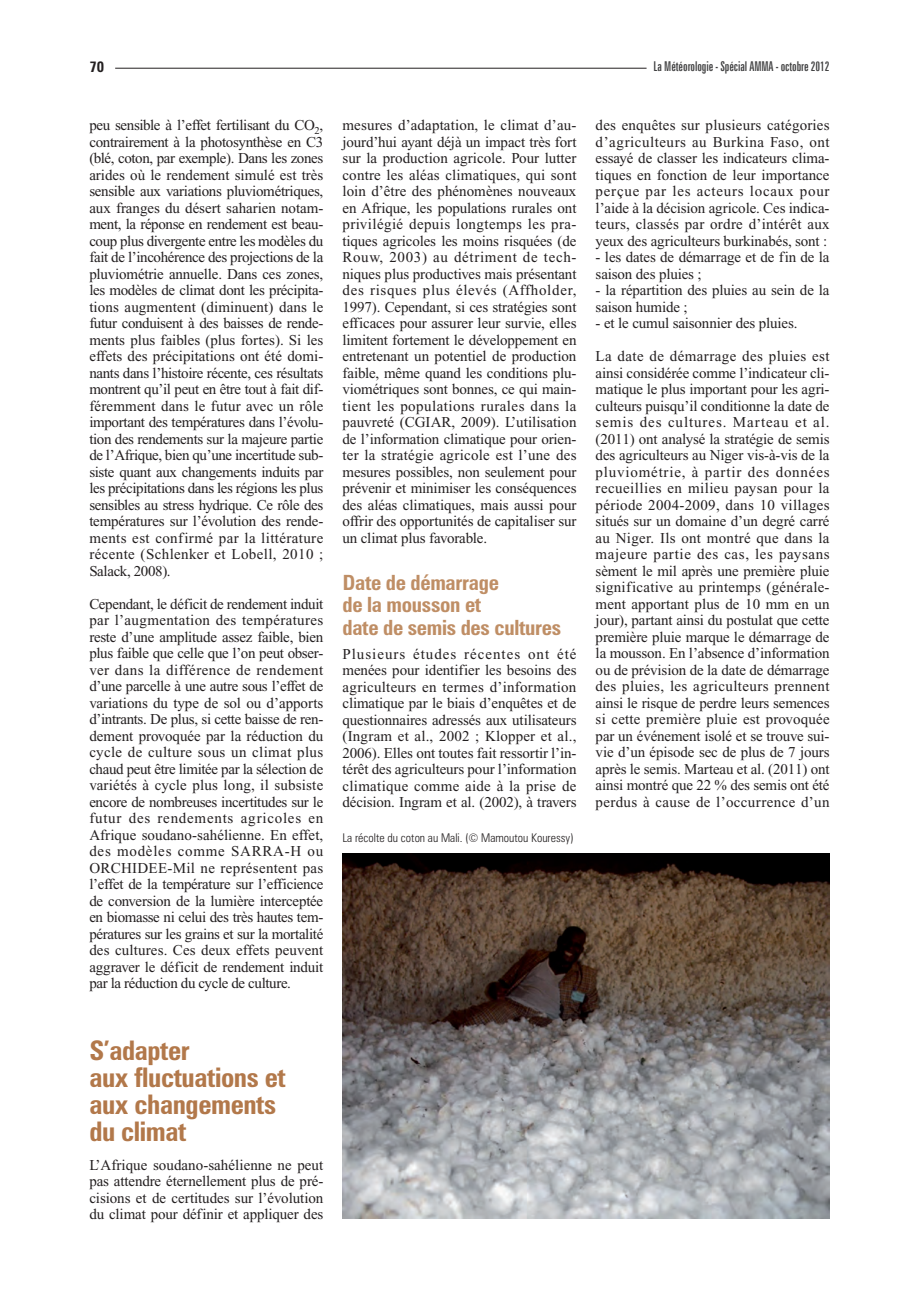
<style>
.page{position:relative;width:919px;height:1289px;background:#fff}
.page>*{position:absolute;margin:0;border:0;box-sizing:border-box;transform-origin:0 0}
.t1{font:700 condensed 27px/27px "Zurich BT";letter-spacing:-.015em;color:#b2784a}
.t2{font:700 condensed 21px/22.5px "Zurich BT";letter-spacing:-.015em;color:#bf8e65}
.t3{font:15px/16.5px "Times New Roman";letter-spacing:-.01em;color:#231f20;text-align:justify}
.t4{font:700 condensed 15px "Zurich BT";color:#231f20}
.t5{font:extra-condensed 13.5px "Zurich BT";letter-spacing:-.005em;color:#3e3e3f}
.t6{font:300 condensed 12px "Zurich BT";color:#231f20}
</style>
<div class="page">
<hr style="left:115px;top:68px;width:531px;height:1px;background:#231f20">
<img style="left:342px;top:853px;width:487px;height:365px">
<p class="t4" style="left:89px;top:62px;width:16px">70</p>
<p class="t5" style="left:653px;top:62px;width:177px">La Météorologie - Spécial AMMA - octobre 2012</p>
<p class="t3" style="left:89px;top:118px;width:235px">peu sensible à l’effet fertilisant du CO<sub>2</sub>, contrairement à la photosynthèse en C3 (blé, coton, par exemple). Dans les zones arides où le rendement simulé est très sensible aux variations pluviométriques, aux franges du désert saharien notam&shy;ment, la réponse en rendement est beau&shy;coup plus divergente entre les modèles du fait de l’incohérence des projections de la pluviométrie annuelle. Dans ces zones, les modèles de climat dont les précipita&shy;tions augmentent (diminuent) dans le futur conduisent à des baisses de rende&shy;ments plus faibles (plus fortes). Si les effets des précipitations ont été domi&shy;nants dans l’histoire récente, ces résultats montrent qu’il peut en être tout à fait dif&shy;féremment dans le futur avec un rôle important des températures dans l’évolu&shy;tion des rendements sur la majeure partie de l’Afrique, bien qu’une incertitude sub&shy;siste quant aux changements induits par les précipitations dans les régions les plus sensibles au stress hydrique. Ce rôle des températures sur l’évolution des rende&shy;ments est confirmé par la littérature récente (Schlenker et Lobell, 2010 ; Salack, 2008).</p>
<p class="t3" style="left:89px;top:597px;width:235px">Cependant, le déficit de rendement induit par l’augmentation des températures reste d’une amplitude assez faible, bien plus faible que celle que l’on peut obser&shy;ver dans la différence de rendement d’une parcelle à une autre sous l’effet de variations du type de sol ou d’apports d’intrants. De plus, si cette baisse de ren&shy;dement provoquée par la réduction du cycle de culture sous un climat plus chaud peut être limitée par la sélection de variétés à cycle plus long, il subsiste encore de nombreuses incertitudes sur le futur des rendements agricoles en Afrique soudano-sahélienne. En effet, des modèles comme SARRA-H ou ORCHIDEE-Mil ne représentent pas l’effet de la température sur l’efficience de conversion de la lumière interceptée en biomasse ni celui des très hautes tem&shy;pératures sur les grains et sur la mortalité des cultures. Ces deux effets peuvent aggraver le déficit de rendement induit par la réduction du cycle de culture.</p>
<p class="t3" style="left:342px;top:118px;width:235px">mesures d’adaptation, le climat d’au&shy;jourd’hui ayant déjà un impact très fort sur la production agricole. Pour lutter contre les aléas climatiques, qui sont loin d’être des phénomènes nouveaux en Afrique, les populations rurales ont privilégié depuis longtemps les pra&shy;tiques agricoles les moins risquées (de Rouw, 2003) au détriment de tech&shy;niques plus productives mais présentant des risques plus élevés (Affholder, 1997). Cependant, si ces stratégies sont efficaces pour assurer leur survie, elles limitent fortement le développement en entretenant un potentiel de production faible, même quand les conditions plu&shy;viométriques sont bonnes, ce qui main&shy;tient les populations rurales dans la pauvreté (CGIAR, 2009). L’utilisation de l’information climatique pour orien&shy;ter la stratégie agricole est l’une des mesures possibles, non seulement pour prévenir et minimiser les conséquences des aléas climatiques, mais aussi pour offrir des opportunités de capitaliser sur un climat plus favorable.</p>
<h2 class="t2" style="left:342px;top:572px;width:220px">Date de démarrage<br>de la mousson et<br>date de semis des cultures</h2>
<p class="t3" style="left:342px;top:647px;width:235px">Plusieurs études récentes ont été menées pour identifier les besoins des agriculteurs en termes d’information climatique par le biais d’enquêtes et de questionnaires adressés aux utilisateurs (Ingram et al., 2002 ; Klopper et al., 2006). Elles ont toutes fait ressortir l’in&shy;térêt des agriculteurs pour l’information climatique comme aide à la prise de décision. Ingram et al. (2002), à travers</p>
<p class="t6" style="left:342px;top:833px;width:233px">La récolte du coton au Mali. (© Mamoutou Kouressy)</p>
<p class="t3" style="left:595px;top:118px;width:235px">des enquêtes sur plusieurs catégories d’agriculteurs au Burkina Faso, ont essayé de classer les indicateurs clima&shy;tiques en fonction de leur importance perçue par les acteurs locaux pour l’aide à la décision agricole. Ces indica&shy;teurs, classés par ordre d’intérêt aux yeux des agriculteurs burkinabés, sont :</p>
<p class="t3" style="left:595px;top:250px;width:235px">- les dates de démarrage et de fin de la saison des pluies ;</p>
<p class="t3" style="left:595px;top:283px;width:235px">- la répartition des pluies au sein de la saison humide ;</p>
<p class="t3" style="left:595px;top:308px;width:235px;line-height:33px">- et le cumul saisonnier des pluies.<br>La date de démarrage des pluies est</p>
<p class="t3" style="left:595px;top:366px;width:235px">ainsi considérée comme l’indicateur cli&shy;matique le plus important pour les agri&shy;culteurs puisqu’il conditionne la date de semis des cultures. Marteau et al. (2011) ont analysé la stratégie de semis des agriculteurs au Niger vis-à-vis de la pluviométrie, à partir des données recueillies en milieu paysan pour la période 2004-2009, dans 10 villages situés sur un domaine d’un degré carré au Niger. Ils ont montré que dans la majeure partie des cas, les paysans sèment le mil après une première pluie significative au printemps (générale&shy;ment apportant plus de 10 mm en un jour), partant ainsi du postulat que cette première pluie marque le démarrage de la mousson. En l’absence d’information ou de prévision de la date de démarrage des pluies, les agriculteurs prennent ainsi le risque de perdre leurs semences si cette première pluie est provoquée par un événement isolé et se trouve sui&shy;vie d’un épisode sec de plus de 7 jours après le semis. Marteau et al. (2011) ont ainsi montré que 22 % des semis ont été perdus à cause de l’occurrence d’un</p>
<h1 class="t1" style="left:89px;top:1039px;width:198px">S’adapter<br>aux fluctuations et aux changements du climat</h1>
<p class="t3" style="left:89px;top:1157px;width:235px">L’Afrique soudano-sahélienne ne peut pas attendre éternellement plus de pré&shy;cisions et de certitudes sur l’évolution du climat pour définir et appliquer des</p>
</div>
